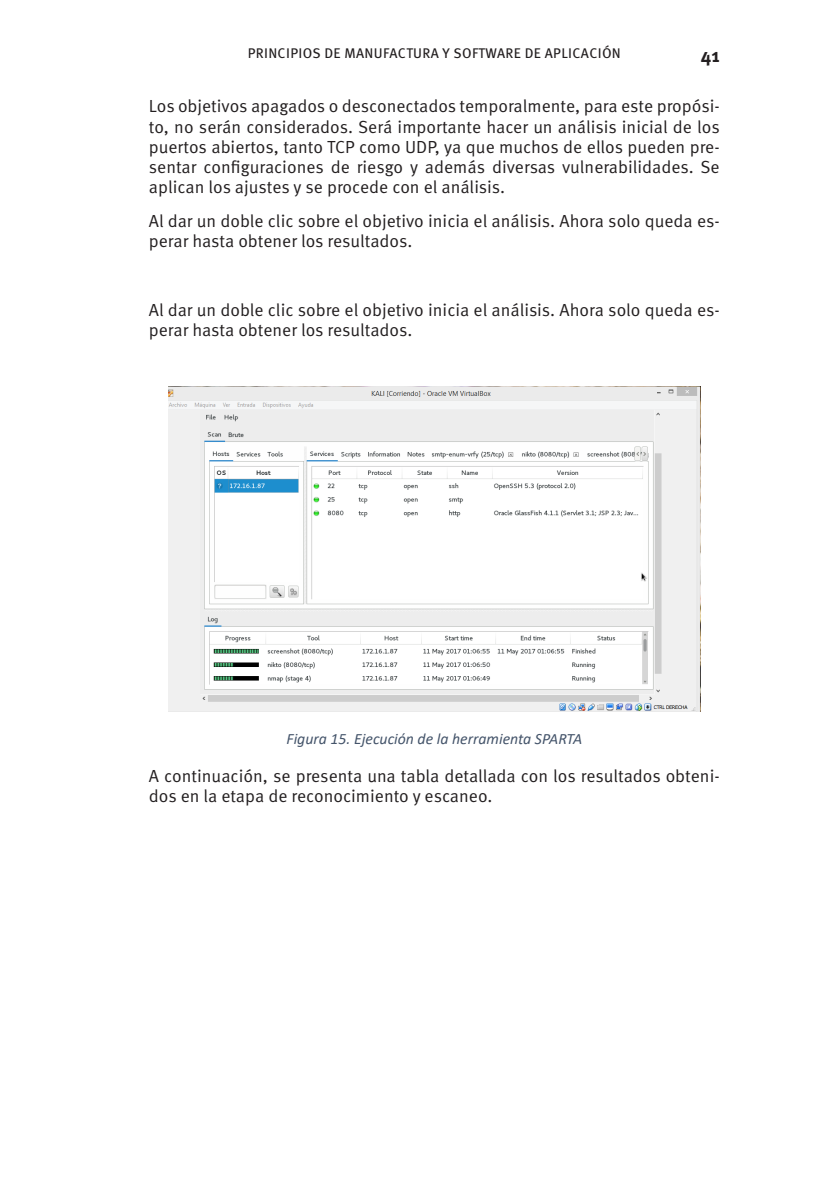
<style>
.page{position:relative;width:819px;height:1191px;background:#fff}
.page>*{position:absolute;margin:0;border:0;box-sizing:border-box;transform-origin:0 0}
.t1{font:700 19.25px "Meta Pro";color:#231f20}
.t2{font:17.5px/20.1px "Meta Pro";color:#231f20}
.t3{font:italic 15.75px "Calibri";color:#44546a}
.t4{font:14px "Meta Pro";letter-spacing:.025em;color:#231f20}
</style>
<div class="page">
<img style="left:168px;top:387px;width:532px;height:324px">
<p class="t4" style="left:248px;top:44px;width:374px">PRINCIPIOS DE MANUFACTURA Y SOFTWARE DE APLICACIÓN</p>
<p class="t1" style="left:701px;top:43px;width:20px">41</p>
<p class="t2" style="left:149px;top:97px;width:572px;text-align:justify">Los objetivos apagados o desconectados temporalmente, para este propósi&shy;to, no serán considerados. Será importante hacer un análisis inicial de los puertos abiertos, tanto TCP como UDP, ya que muchos de ellos pueden pre&shy;sentar configuraciones de riesgo y además diversas vulnerabilidades. Se aplican los ajustes y se procede con el análisis.</p>
<p class="t2" style="left:149px;top:211px;width:572px">Al dar un doble clic sobre el objetivo inicia el análisis. Ahora solo queda es&shy;perar hasta obtener los resultados.</p>
<p class="t2" style="left:149px;top:300px;width:572px">Al dar un doble clic sobre el objetivo inicia el análisis. Ahora solo queda es&shy;perar hasta obtener los resultados.</p>
<p class="t3" style="left:286px;top:728px;width:297px">Figura 15. Ejecución de la herramienta SPARTA</p>
<p class="t2" style="left:149px;top:766px;width:572px">A continuación, se presenta una tabla detallada con los resultados obteni&shy;dos en la etapa de reconocimiento y escaneo.</p>
</div>
